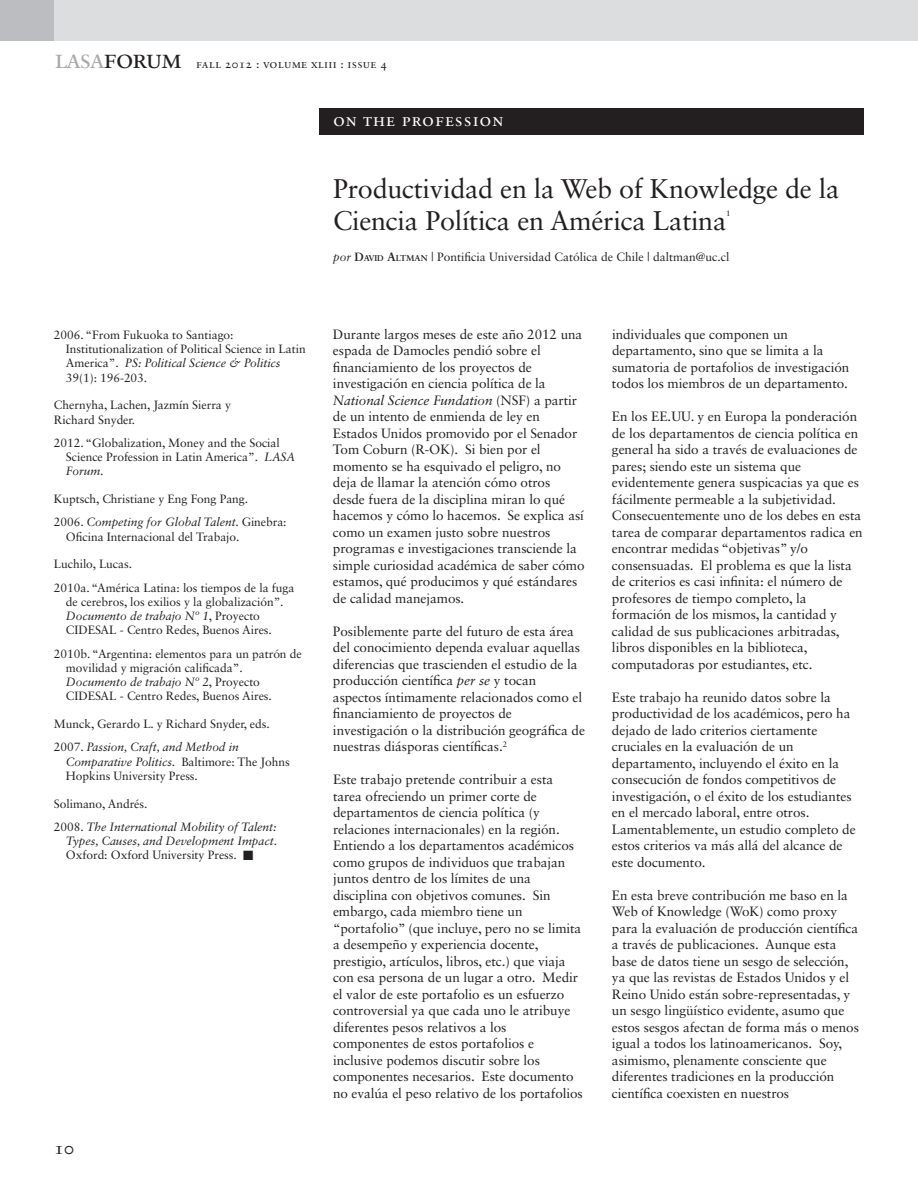
<style>
.page{position:relative;width:918px;height:1188px;background:#fff}
.page>*{position:absolute;margin:0;border:0;box-sizing:border-box;transform-origin:0 0}
.t1{font:27px/31.5px "Sabon LT Std";letter-spacing:-.01em;color:#231f20}
.t2{font:27px "Sabon Roman SC";letter-spacing:-.045em;color:#231f20}
.t3{font:18px "Sabon Roman SC";letter-spacing:.05em;color:#fff}
.t4{font:18px "Sabon Roman Os F";color:#231f20}
.t5{font:13.5px/16.5px "Sabon LT Std";letter-spacing:-.005em;color:#231f20}
.t6{font:12px/14.2px "Sabon LT Std";letter-spacing:-.005em;color:#231f20}
.t7{font:italic 12px/23.2px "Sabon LT Std";letter-spacing:-.005em;color:#231f20}
.t8{font:12px "Sabon Roman SC";letter-spacing:.02em;color:#231f20}
.t9{font:7.8px "Sabon LT Std";color:#231f20}
.s1{color:#a8a9ad}
.s2{font-style:italic}
.s3{font-style:normal}
.s4{font-family:"Sabon";font-weight:700}
.s5{font-family:"Sabon";font-weight:700;font-size:8.4px}
</style>
<div class="page">
<div style="left:320px;top:108px;width:544px;height:27px;background:#231f20"></div>
<div style="left:0;top:0;width:54px;height:40px;background:#bcbdc0"></div>
<div style="left:54px;top:0;width:864px;height:40px;background:#dcdddf"></div>
<h1 class="t2" style="left:54px;top:42px;width:130px"><span class="s1">lasa</span>forum</h1>
<p class="t8" style="left:196px;top:56px;width:193px">fall 2012 : volume xliii : issue 4</p>
<h2 class="t3" style="left:333px;top:109px;width:172px">on the profession</h2>
<p class="t6" style="left:66px;top:328px;width:241px;text-indent:-12px">2006. “From Fukuoka to Santiago:<br>Institutionalization of Political Science in Latin America”. <span class="s2">PS: Political Science &amp; Politics </span>39(1): 196-203.</p>
<p class="t6" style="left:54px;top:398px;width:179px">Chernyha, Lachen, Jazmín Sierra y<br>Richard Snyder.</p>
<p class="t6" style="left:66px;top:436px;width:231px;text-indent:-12px">2012. “Globalization, Money and the Social<br>Science Profession in Latin America”. <span class="s2">LASA<br>Forum.</span></p>
<p class="t6" style="left:54px;top:487px;width:234px;line-height:23.2px">Kuptsch, Christiane y Eng Fong Pang.<br>2006. <span class="s2">Competing for Global Talent</span>. Ginebra:</p>
<p class="t6" style="left:66px;top:529px;width:175px">Oficina Internacional del Trabajo.</p>
<p class="t6" style="left:54px;top:553px;width:242px;line-height:23.2px">Luchilo, Lucas.<br>2010a. “América Latina: los tiempos de la fuga</p>
<p class="t6" style="left:66px;top:595px;width:219px">de cerebros, los exilios y la globalización”.<br><span class="s2">Documento de trabajo Nº 1</span>, Proyecto<br>CIDESAL - Centro Redes, Buenos Aires.</p>
<p class="t6" style="left:66px;top:646px;width:237px;text-indent:-12px">2010b. “Argentina: elementos para un patrón de movilidad y migración calificada”.<br><span class="s2">Documento de trabajo Nº 2</span>, Proyecto CIDESAL - Centro Redes, Buenos Aires.</p>
<p class="t6" style="left:54px;top:712px;width:217px;line-height:23.2px">Munck, Gerardo L. y Richard Snyder, eds.<br>2007. <span class="s2">Passion, Craft, and Method in</span></p>
<p class="t6" style="left:66px;top:754px;width:225px"><span class="s2">Comparative Politics</span>. Baltimore: The Johns<br>Hopkins University Press.</p>
<p class="t7" style="left:54px;top:792px;width:224px"><span class="s3">Solimano, Andrés.<br>2008.</span> The International Mobility of Talent:</p>
<p class="t7" style="left:66px;top:834px;width:213px;line-height:14.2px">Types, Causes, and Development Impact<span class="s3">.<br>Oxford: Oxford University Press.</span> ■</p>
<h2 class="t4" style="left:54px;top:1137px;width:22px">10</h2>
<h1 class="t1" style="left:333px;top:173px;width:508px">Productividad en la Web of Knowledge de la<br>Ciencia Política en América Latina</h1>
<p class="t9" style="left:726px;top:209px;width:6px">1</p>
<p class="t6" style="left:333px;top:250px;width:398px"><span class="s2">por</span> <span class="s4">D</span><span class="s5">AVID</span> <span class="s4">A</span><span class="s5">LTMAN</span> | Pontificia Universidad Católica de Chile | daltman@uc.cl</p>
<p class="t5" style="left:333px;top:326px;width:253px">Durante largos meses de este año 2012 una espada de Damocles pendió sobre el financiamiento de los proyectos de investigación en ciencia política de la <span class="s2">National Science Fundation</span> (NSF) a partir de un intento de enmienda de ley en Estados Unidos promovido por el Senador Tom Coburn (R-OK). Si bien por el momento se ha esquivado el peligro, no deja de llamar la atención cómo otros desde fuera de la disciplina miran lo qué hacemos y cómo lo hacemos. Se explica así como un examen justo sobre nuestros programas e investigaciones transciende la simple curiosidad académica de saber cómo estamos, qué producimos y qué estándares de calidad manejamos.</p>
<p class="t5" style="left:333px;top:623px;width:254px">Posiblemente parte del futuro de esta área del conocimiento dependa evaluar aquellas diferencias que trascienden el estudio de la producción científica <span class="s2">per se</span> y tocan aspectos íntimamente relacionados como el financiamiento de proyectos de investigación o la distribución geográfica de nuestras diásporas científicas.<sup>2</sup></p>
<p class="t5" style="left:333px;top:771px;width:251px">Este trabajo pretende contribuir a esta tarea ofreciendo un primer corte de departamentos de ciencia política (y relaciones internacionales) en la región.<br>Entiendo a los departamentos académicos como grupos de individuos que trabajan juntos dentro de los límites de una disciplina con objetivos comunes. Sin embargo, cada miembro tiene un “portafolio” (que incluye, pero no se limita a desempeño y experiencia docente, prestigio, artículos, libros, etc.) que viaja con esa persona de un lugar a otro. Medir el valor de este portafolio es un esfuerzo controversial ya que cada uno le atribuye diferentes pesos relativos a los componentes de estos portafolios e inclusive podemos discutir sobre los componentes necesarios. Este documento no evalúa el peso relativo de los portafolios</p>
<p class="t5" style="left:612px;top:326px;width:239px">individuales que componen un departamento, sino que se limita a la sumatoria de portafolios de investigación todos los miembros de un departamento.</p>
<p class="t5" style="left:612px;top:408px;width:252px">En los EE.UU. y en Europa la ponderación de los departamentos de ciencia política en general ha sido a través de evaluaciones de pares; siendo este un sistema que evidentemente genera suspicacias ya que es fácilmente permeable a la subjetividad.<br>Consecuentemente uno de los debes en esta tarea de comparar departamentos radica en encontrar medidas “objetivas” y/o consensuadas. El problema es que la lista de criterios es casi infinita: el número de profesores de tiempo completo, la formación de los mismos, la cantidad y calidad de sus publicaciones arbitradas, libros disponibles en la biblioteca, computadoras por estudiantes, etc.</p>
<p class="t5" style="left:612px;top:689px;width:245px">Este trabajo ha reunido datos sobre la productividad de los académicos, pero ha dejado de lado criterios ciertamente cruciales en la evaluación de un departamento, incluyendo el éxito en la consecución de fondos competitivos de investigación, o el éxito de los estudiantes en el mercado laboral, entre otros.<br>Lamentablemente, un estudio completo de estos criterios va más allá del alcance de este documento.</p>
<p class="t5" style="left:612px;top:887px;width:249px">En esta breve contribución me baso en la Web of Knowledge (WoK) como proxy para la evaluación de producción científica a través de publicaciones. Aunque esta base de datos tiene un sesgo de selección, ya que las revistas de Estados Unidos y el Reino Unido están sobre-representadas, y un sesgo lingüístico evidente, asumo que estos sesgos afectan de forma más o menos igual a todos los latinoamericanos. Soy, asimismo, plenamente consciente que diferentes tradiciones en la producción científica coexisten en nuestros</p>
</div>
